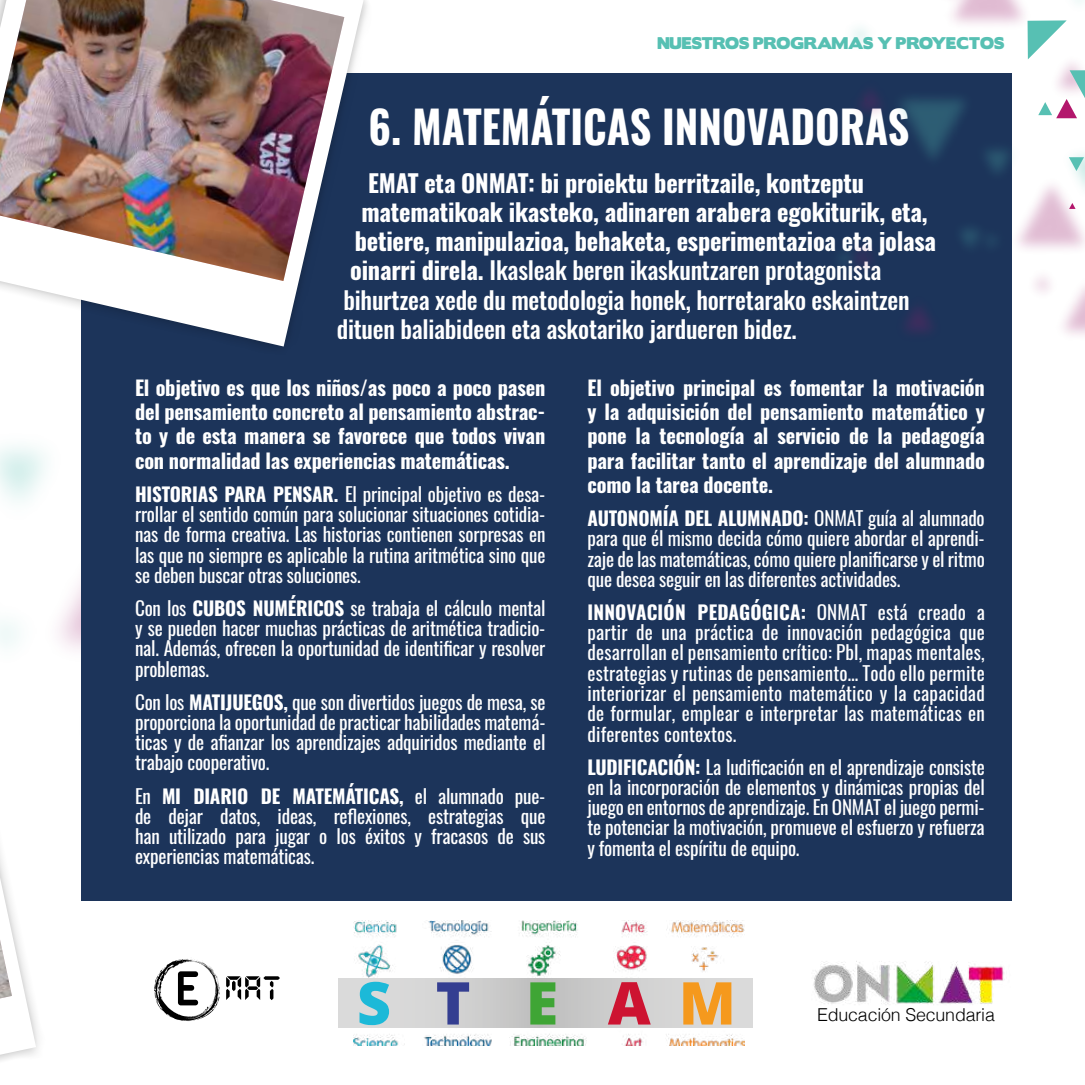
<style>
.page{position:relative;width:1085px;height:1085px;background:#fff}
.page>*{position:absolute;margin:0;border:0;box-sizing:border-box;transform-origin:0 0}
.t1{font:800 59.18px "Open Sans";color:#1cb9d8}
.t2{font:700 44.77px "Oswald";color:#fff;scale:.94 1}
.t3{font:500 24.3px "Oswald";letter-spacing:-.01em;color:#fff}
.t4{font:700 24.3px "Oswald";letter-spacing:-.01em;color:#fff}
.t5{font:700 20.25px/24.3px "Oswald";letter-spacing:-.01em;color:#fff;text-align:justify}
.t6{font:19.12px/20.2px "Oswald";letter-spacing:-.01em;color:#fff;text-align:justify}
.t7{font:300 17.78px "Helvetica";letter-spacing:-.01em;color:#000}
.t8{font:15.08px "Boris Black Bloxx";color:#57c0b3;scale:.94 1}
.s1{font-weight:700}
.s2{color:#343e91}
.s3{color:#3fa535}
.s4{color:#cd1331}
.s5{color:#f5991d}
</style>
<div class="page">
<img style="left:0;top:73px;width:388px;height:828px">
<svg style="left:226px;top:976px;width:54px;height:23px"></svg>
<svg style="left:154px;top:959px;width:66px;height:62px"></svg>
<div style="left:81px;top:74px;width:930px;height:826px;background:#1c345a"></div>
<img style="left:813px;top:961px;width:191px;height:44px">
<img style="left:678px;top:0;width:406px;height:396px">
<svg style="left:1027px;top:20px;width:39px;height:39px"></svg>
<svg style="left:1068px;top:203px;width:7px;height:6px"></svg>
<svg style="left:1038px;top:70px;width:46px;height:48px"></svg>
<svg style="left:1068px;top:157px;width:15px;height:14px"></svg>
<svg style="left:0;top:733px;width:49px;height:328px"></svg>
<img style="left:0;top:939px;width:12px;height:59px">
<svg style="left:0;top:0;width:378px;height:361px"></svg>
<svg style="left:0;top:0;width:363px;height:346px;fill:#f9f9f9"></svg>
<img style="left:0;top:0;width:344px;height:281px">
<img style="left:353px;top:920px;width:391px;height:125px">
<svg style="left:338px;top:977px;width:414px;height:50px;background:#d1d1d1"></svg>
<p class="t8" style="left:657px;top:31px;width:370px">NUESTROS PROGRAMAS Y PROYECTOS</p>
<h2 class="t2" style="left:368px;top:103px;width:577px">6. MATEMÁTICAS INNOVADORAS</h2>
<p class="t4" style="left:368px;top:170px;width:497px">EMAT eta ONMAT: bi proiektu berritzaile, kontzeptu</p>
<p class="t4" style="left:361px;top:199px;width:567px">matematikoak ikasteko, adinaren arabera egokiturik, eta,</p>
<p class="t4" style="left:355px;top:228px;width:582px">betiere, manipulazioa, behaketa, esperimentazioa eta jolasa</p>
<p class="t3" style="left:350px;top:258px;width:532px"><span class="s1">oinarri direla.</span> Ikasleak beren ikaskuntzaren protagonista</p>
<p class="t3" style="left:343px;top:287px;width:567px">bihurtzea xede du metodologia honek, horretarako eskaintzen</p>
<p class="t3" style="left:337px;top:316px;width:461px">dituen baliabideen eta askotariko jardueren bidez.</p>
<p class="t5" style="left:135px;top:376px;width:412px">El objetivo es que los niños/as poco a poco pasen del pensamiento concreto al pensamiento abstrac&shy;to y de esta manera se favorece que todos vivan con normalidad las experiencias matemáticas.</p>
<p class="t6" style="left:135px;top:482px;width:412px"><span class="s1">HISTORIAS PARA PENSAR.</span> El principal objetivo es desa&shy;rrollar el sentido común para solucionar situaciones cotidia&shy;nas de forma creativa. Las historias contienen sorpresas en las que no siempre es aplicable la rutina aritmética sino que se deben buscar otras soluciones.</p>
<p class="t6" style="left:135px;top:596px;width:412px">Con los <span class="s1">CUBOS NUMÉRICOS</span> se trabaja el cálculo mental y se pueden hacer muchas prácticas de aritmética tradicio&shy;nal. Además, ofrecen la oportunidad de identificar y resolver problemas.</p>
<p class="t6" style="left:135px;top:689px;width:412px">Con los <span class="s1">MATIJUEGOS,</span> que son divertidos juegos de mesa, se proporciona la oportunidad de practicar habilidades matemá&shy;ticas y de afianzar los aprendizajes adquiridos mediante el trabajo cooperativo.</p>
<p class="t6" style="left:135px;top:783px;width:412px">En <span class="s1">MI DIARIO DE MATEMÁTICAS,</span> el alumnado pue&shy;de dejar datos, ideas, reflexiones, estrategias que han utilizado para jugar o los éxitos y fracasos de sus experiencias matemáticas.</p>
<p class="t5" style="left:587px;top:376px;width:399px">El objetivo principal es fomentar la motivación y la adquisición del pensamiento matemático y pone la tecnología al servicio de la pedagogía para facilitar tanto el aprendizaje del alumnado como la tarea docente.</p>
<p class="t6" style="left:587px;top:506px;width:399px"><span class="s1">AUTONOMÍA DEL ALUMNADO:</span> ONMAT guía al alumnado para que él mismo decida cómo quiere abordar el aprendi&shy;zaje de las matemáticas, cómo quiere planificarse y el ritmo que desea seguir en las diferentes actividades.</p>
<p class="t6" style="left:587px;top:600px;width:399px"><span class="s1">INNOVACIÓN PEDAGÓGICA:</span> ONMAT está creado a partir de una práctica de innovación pedagógica que desarrollan el pensamiento crítico: Pbl, mapas mentales, estrategias y rutinas de pensamiento… Todo ello permite interiorizar el pensamiento matemático y la capacidad de formular, emplear e interpretar las matemáticas en diferentes contextos.</p>
<p class="t6" style="left:587px;top:754px;width:399px"><span class="s1">LUDIFICACIÓN:</span> La ludificación en el aprendizaje consiste en la incorporación de elementos y dinámicas propias del juego en entornos de aprendizaje. En ONMAT el juego permi&shy;te potenciar la motivación, promueve el esfuerzo y refuerza y fomenta el espíritu de equipo.</p>
<h1 class="t1" style="left:357px;top:957px;width:380px">S<span class="s2">T</span> <span class="s3">E</span><span class="s4">A</span><span class="s5">M</span></h1>
<p class="t7" style="left:817px;top:999px;width:179px">Educación Secundaria</p>
</div>
